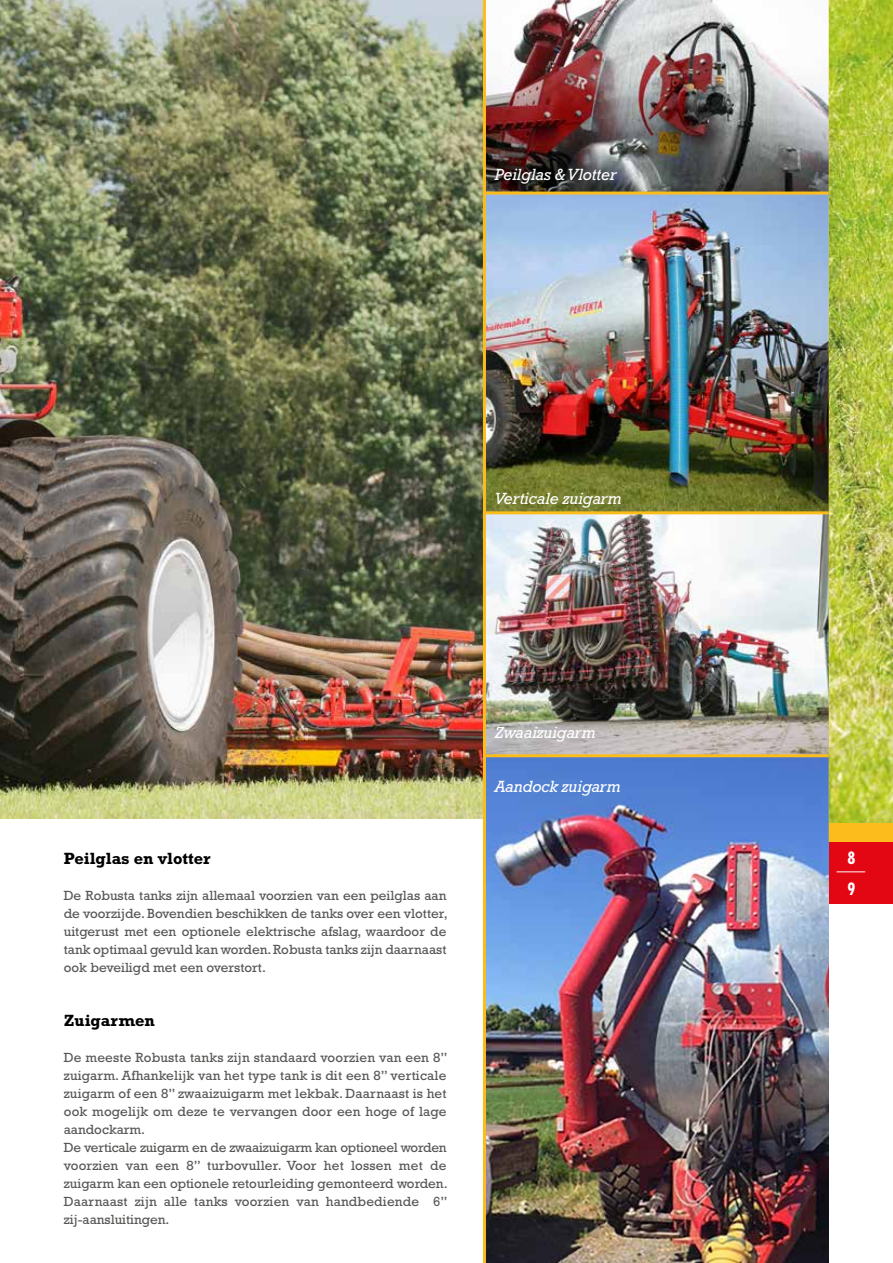
<style>
.page{position:relative;width:893px;height:1263px;background:#fff}
.page>*{position:absolute;margin:0;border:0;box-sizing:border-box;transform-origin:0 0}
.t1{font:italic 16.5px "Rockwell";letter-spacing:-.01em;color:#fff}
.t2{font:700 16.5px "Rockwell";color:#000}
.t3{font:700 condensed 16.5px/30.9px "Futura";color:#fff}
.t4{font:13.5px/18px "Rockwell";letter-spacing:.01em;color:#575756;text-align:justify}
</style>
<div class="page">
<img style="left:0;top:0;width:483px;height:819px">
<img style="left:486px;top:0;width:343px;height:192px">
<img style="left:486px;top:195px;width:343px;height:559px">
<img style="left:486px;top:757px;width:343px;height:506px">
<hr style="left:483px;top:0;width:3px;height:1263px;background:#fcbd1c">
<div style="left:829px;top:842px;width:64px;height:62px;background:#e30613"></div>
<div style="left:829px;top:819px;width:64px;height:23px;background:#fcbd1c"></div>
<svg style="left:837px;top:871px;width:28px;height:1px"></svg>
<hr style="left:483px;top:511px;width:346px;height:3px;background:#fcbd1c">
<img style="left:829px;top:0;width:64px;height:823px">
<hr style="left:483px;top:192px;width:346px;height:3px;background:#fcbd1c">
<hr style="left:483px;top:754px;width:346px;height:3px;background:#fcbd1c">
<p class="t1" style="left:494px;top:165px;width:124px">Peilglas &amp; Vlotter</p>
<p class="t1" style="left:494px;top:489px;width:128px">Verticale zuigarm</p>
<p class="t2" style="left:64px;top:849px;width:148px">Peilglas en vlotter</p>
<p class="t4" style="left:64px;top:886px;width:385px">De Robusta tanks zijn allemaal voorzien van een peilglas aan de voorzijde. Bovendien beschikken de tanks over een vlotter, uitgerust met een optionele elektrische afslag, waardoor de tank optimaal gevuld kan worden. Robusta tanks zijn daarnaast ook beveiligd met een overstort.</p>
<p class="t2" style="left:64px;top:1011px;width:93px">Zuigarmen</p>
<p class="t4" style="left:64px;top:1048px;width:385px;text-align:left">De meeste Robusta tanks zijn standaard voorzien van een 8” zuigarm. Afhankelijk van het type tank is dit een 8” verticale zuigarm of een 8” zwaaizuigarm met lekbak. Daarnaast is het ook mogelijk om deze te vervangen door een hoge of lage aandockarm.<br>De verticale zuigarm en de zwaaizuigarm kan optioneel worden voorzien van een 8” turbovuller. Voor het lossen met de zuigarm kan een optionele retourleiding gemonteerd worden.<br>Daarnaast zijn alle tanks voorzien van handbediende 6” zij-aansluitingen.</p>
<p class="t1" style="left:494px;top:723px;width:102px">Zwaaizuigarm</p>
<p class="t1" style="left:494px;top:777px;width:128px">Aandock zuigarm</p>
<p class="t3" style="left:848px;top:842px;width:9px">8<br>9</p>
</div>
